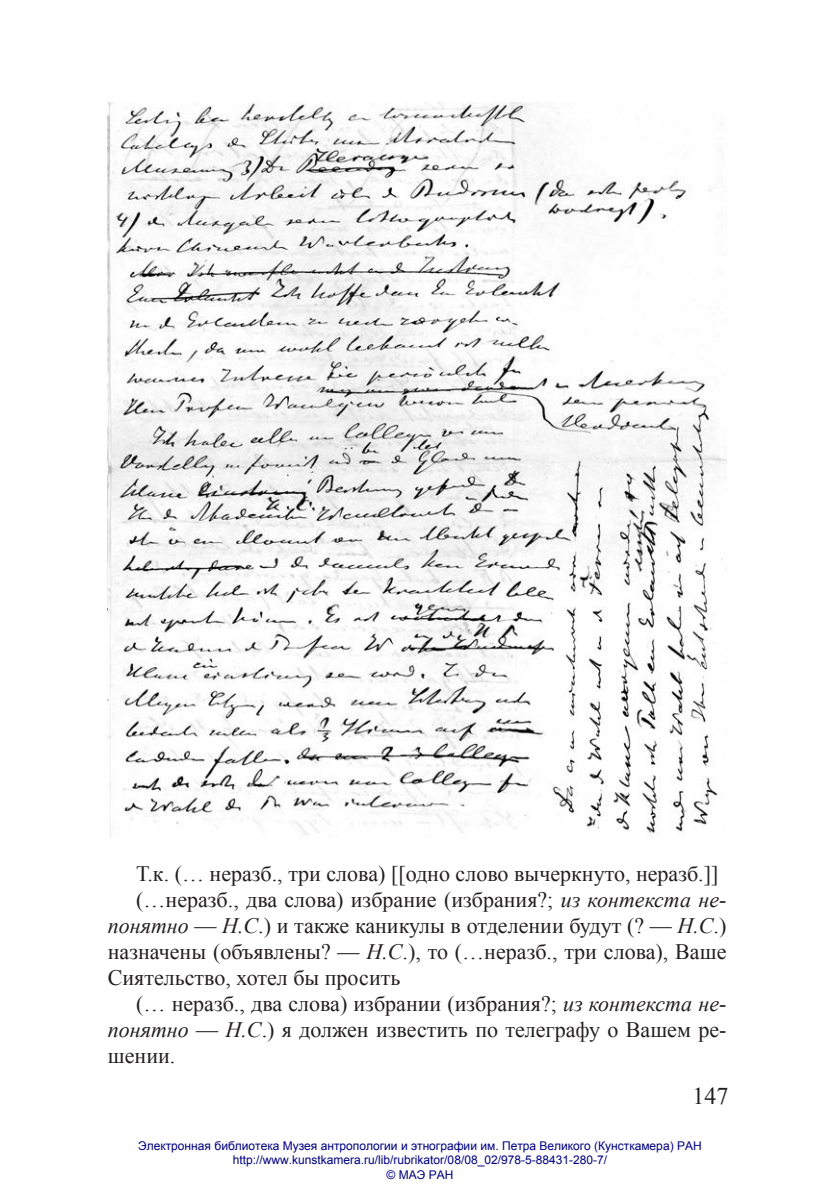
<style>
.page{position:relative;width:840px;height:1191px;background:#fff}
.page>*{position:absolute;margin:0;border:0;box-sizing:border-box;transform-origin:0 0}
.t1{font:24px "Times New Roman";color:#231f20}
.текст{font:22px/26px "Times New Roman";color:#231f20;text-align:justify}
.t2{font:12px/14.4px "Arial";color:#000080;text-align:center}
.s1{font-style:italic}
</style>
<div class="page">
<img style="left:108px;top:102px;width:618px;height:736px">
<p class="текст" style="left:136px;top:860px;width:583px">Т.к. (… неразб., три слова) [[одно слово вычеркнуто, неразб.]]</p>
<p class="текст" style="left:108px;top:886px;width:619px;text-indent:28px">(…неразб., два слова) избрание (избрания?; <span class="s1">из контекста не&shy;понятно</span> — <span class="s1">Н.С</span>.) и также каникулы в отделении будут (? — <span class="s1">Н.С</span>.) назначены (объявлены? — <span class="s1">Н.С</span>.), то (…неразб., три слова), Ваше Сиятельство, хотел бы просить</p>
<p class="текст" style="left:108px;top:990px;width:619px;text-indent:28px">(… неразб., два слова) избрании (избрания?; <span class="s1">из контекста не&shy;понятно</span> — <span class="s1">Н.С</span>.) я должен известить по телеграфу о Вашем ре&shy;шении.</p>
<p class="t1" style="left:692px;top:1079px;width:37px">147</p>
<p class="t2" style="left:138px;top:1138px;width:564px">Электронная библиотека Музея антропологии и этнографии им. Петра Великого (Кунсткамера) РАН http://www.kunstkamera.ru/lib/rubrikator/08/08_02/978-5-88431-280-7/<br>© МАЭ РАН</p>
</div>
